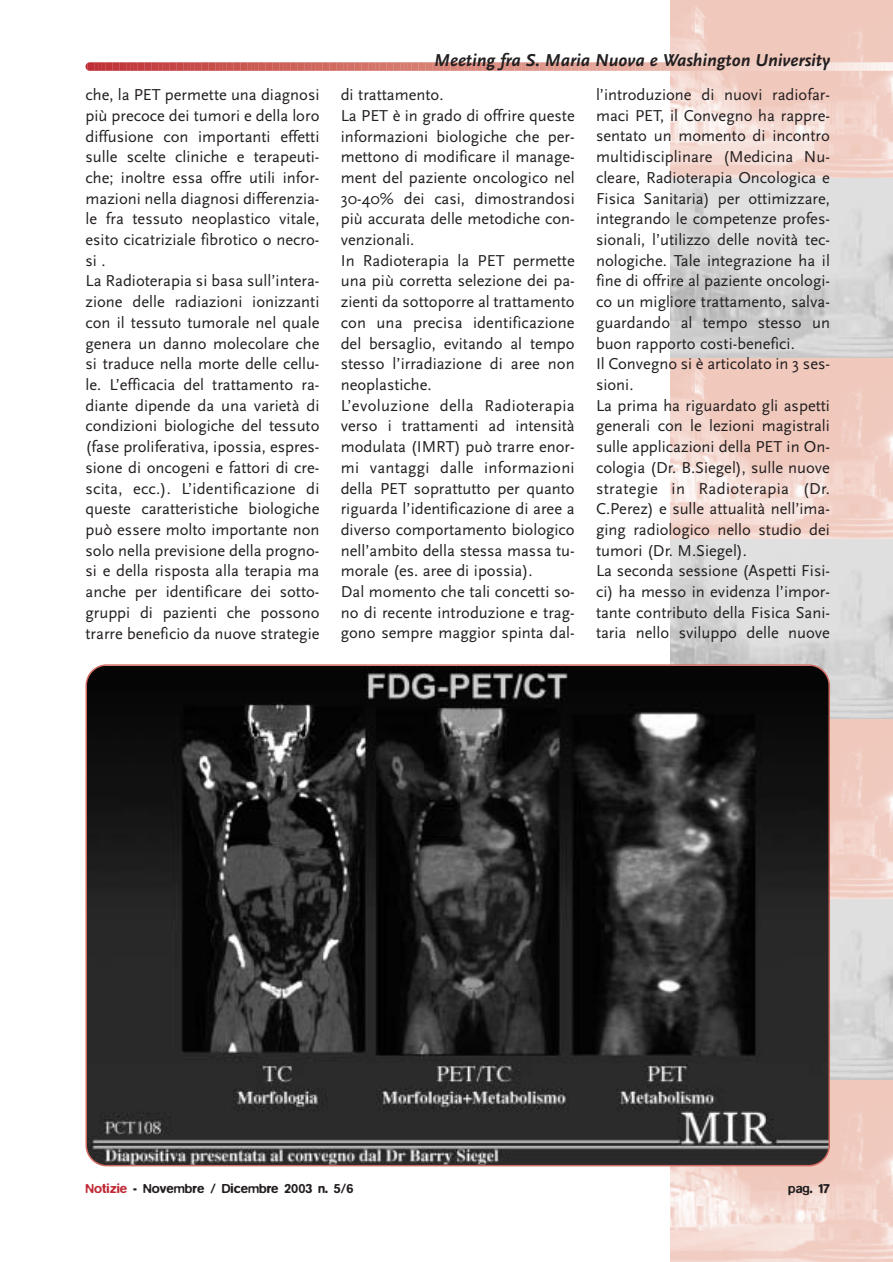
<style>
.page{position:relative;width:893px;height:1262px;background:#fff}
.page>*{position:absolute;margin:0;border:0;box-sizing:border-box;transform-origin:0 0}
.t1{font:italic 700 18px "Scala Sans";color:#231f20}
.t2{font:16.5px/20.7px "Scala Sans";color:#231f20}
.t3{font:500 13.5px "Blur";color:#231f20}
.s1{color:#bf2b37}
</style>
<div class="page">
<img style="left:670px;top:0;width:222px;height:179px">
<svg style="left:670px;top:179px;width:222px;height:180px;background:#d6d5d5"></svg>
<svg style="left:670px;top:359px;width:222px;height:180px;background:#f2d1c8"></svg>
<svg style="left:670px;top:539px;width:222px;height:180px;background:#d8d8d8"></svg>
<svg style="left:830px;top:719px;width:62px;height:180px;background:#f1cdc3"></svg>
<svg style="left:670px;top:1080px;width:222px;height:182px;background:#f2d4cb"></svg>
<div style="left:670px;top:899px;width:222px;height:181px;background:linear-gradient(to bottom,#e0e0e0,#d2d2d2)"></div>
<svg style="left:85px;top:62px;width:808px;height:9px;background:#de968e"></svg>
<svg style="left:670px;top:1189px;width:160px;height:9px"></svg>
<svg style="left:85px;top:664px;width:745px;height:502px;background:#2d2c2c"></svg>
<p class="t1" style="left:434px;top:53px;width:397px">Meeting fra S. Maria Nuova e Washington University</p>
<p class="t2" style="left:85px;top:86px;width:235px">che, la PET permette una diagnosi più precoce dei tumori e della loro diffusione con importanti effetti sulle scelte cliniche e terapeuti&shy;che; inoltre essa offre utili infor&shy;mazioni nella diagnosi differenzia&shy;le fra tessuto neoplastico vitale, esito cicatriziale fibrotico o necro&shy;si .<br>La Radioterapia si basa sull’intera&shy;zione delle radiazioni ionizzanti con il tessuto tumorale nel quale genera un danno molecolare che si traduce nella morte delle cellu&shy;le. L’efficacia del trattamento ra&shy;diante dipende da una varietà di condizioni biologiche del tessuto (fase proliferativa, ipossia, espres&shy;sione di oncogeni e fattori di cre&shy;scita, ecc.). L’identificazione di queste caratteristiche biologiche può essere molto importante non solo nella previsione della progno&shy;si e della risposta alla terapia ma anche per identificare dei sotto&shy;gruppi di pazienti che possono trarre beneficio da nuove strategie</p>
<p class="t2" style="left:341px;top:86px;width:235px">di trattamento.<br>La PET è in grado di offrire queste informazioni biologiche che per&shy;mettono di modificare il manage&shy;ment del paziente oncologico nel<br>30-40% dei casi, dimostrandosi più accurata delle metodiche con&shy;venzionali.<br>In Radioterapia la PET permette una più corretta selezione dei pa&shy;zienti da sottoporre al trattamento con una precisa identificazione del bersaglio, evitando al tempo stesso l’irradiazione di aree non neoplastiche.<br>L’evoluzione della Radioterapia verso i trattamenti ad intensità modulata (IMRT) può trarre enor&shy;mi vantaggi dalle informazioni della PET soprattutto per quanto riguarda l’identificazione di aree a diverso comportamento biologico nell’ambito della stessa massa tu&shy;morale (es. aree di ipossia).<br>Dal momento che tali concetti so&shy;no di recente introduzione e trag&shy;gono sempre maggior spinta dal-</p>
<p class="t2" style="left:596px;top:85px;width:235px">l’introduzione di nuovi radiofar&shy;maci PET, il Convegno ha rappre&shy;sentato un momento di incontro multidisciplinare (Medicina Nu&shy;cleare, Radioterapia Oncologica e Fisica Sanitaria) per ottimizzare, integrando le competenze profes&shy;sionali, l’utilizzo delle novità tec&shy;nologiche. Tale integrazione ha il fine di offrire al paziente oncologi&shy;co un migliore trattamento, salva&shy;guardando al tempo stesso un buon rapporto costi-benefici.<br>Il Convegno si è articolato in 3 ses&shy;sioni.<br>La prima ha riguardato gli aspetti generali con le lezioni magistrali sulle applicazioni della PET in On&shy;cologia (Dr. B.Siegel), sulle nuove strategie in Radioterapia (Dr.<br>C.Perez) e sulle attualità nell’ima&shy;ging radiologico nello studio dei tumori (Dr. M.Siegel).<br>La seconda sessione (Aspetti Fisi&shy;ci) ha messo in evidenza l’impor&shy;tante contributo della Fisica Sani&shy;taria nello sviluppo delle nuove</p>
<p class="t3" style="left:85px;top:1184px;width:269px"><span class="s1">Notizie</span> - Novembre / Dicembre 2003 n. 5/6</p>
<p class="t3" style="left:788px;top:1184px;width:43px">pag. 17</p>
</div>
